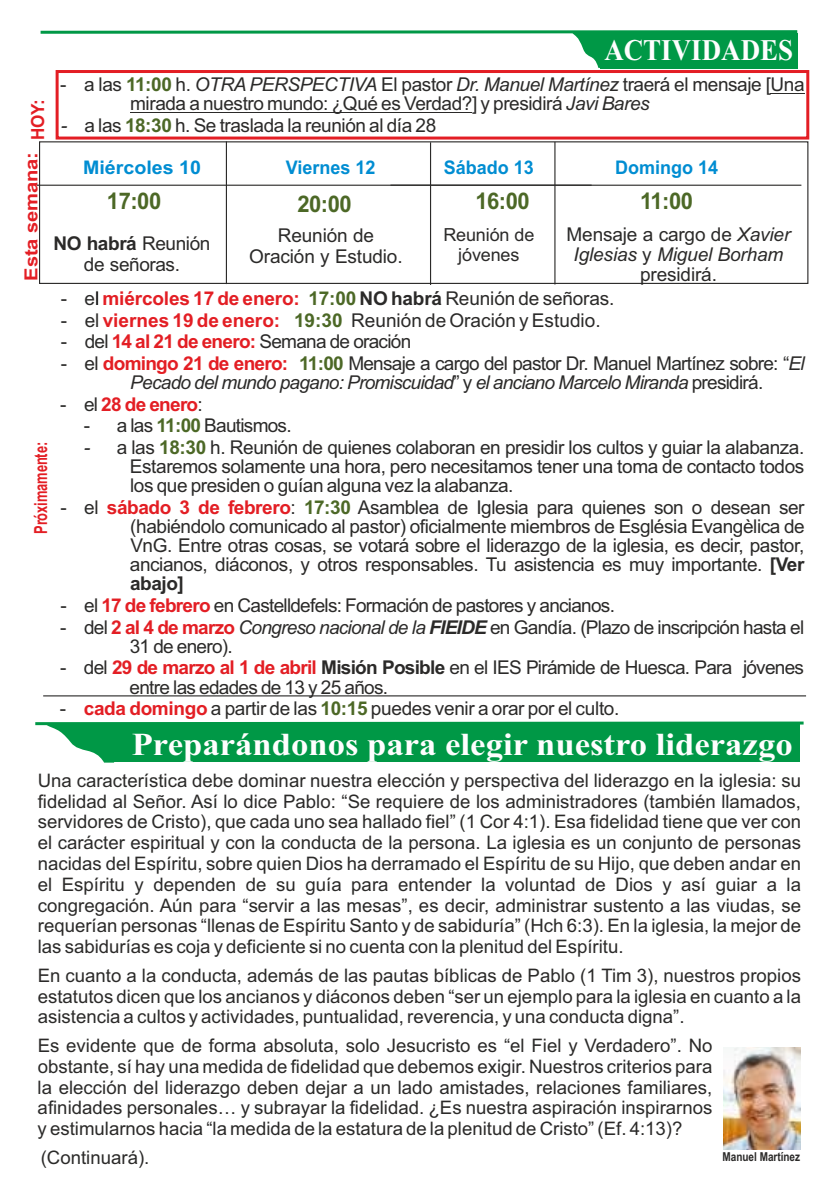
<style>
.page{position:relative;width:840px;height:1191px;background:#fff}
.page>*{position:absolute;margin:0;border:0;box-sizing:border-box;transform-origin:0 0}
.t1{font:700 32px "Times New Roman";color:#fefefe;scale:1.08 1}
.t2{font:700 30px "Times New Roman";color:#fefefe;scale:.9 1}
.t3{font:700 23px "Arial";letter-spacing:-.02em;color:#4c6826;scale:.96 1}
.t4{font:19px/19.2px "Arial";letter-spacing:-.02em;color:#2b2a29;text-align:center}
.t5{font:19px/19px "Arial";letter-spacing:-.04em;color:#2b2a29}
.t6{font:19px "Arial";color:#2b2a29}
.t7{font:700 19px "Arial";letter-spacing:-.04em;color:#e31e24}
.t8{font:700 18.8px "Arial";color:#008dd2;scale:.96 1}
.t9{font:700 18.8px "Arial";color:#008dd2;scale:1.05 1}
.t10{font:18.6px/20.8px "Arial";color:#2b2a29;text-align:justify}
.t11{font:18px/20.2px "Arial";letter-spacing:-.01em;color:#2b2a29;text-align:center}
.t12{font:700 18px "Arial";letter-spacing:-.01em;color:#e31e24;scale:.72 1}
.t13{font:700 18px "Arial";letter-spacing:-.01em;color:#e31e24;scale:1.12 1}
.t14{font:700 18px "Arial";letter-spacing:-.01em;color:#e31e24;scale:.95 1}
.t15{font:700 12.4px "Arial";color:#2b2a29;scale:.81 1}
.s1{font-weight:700;color:#4c6826}
.s2{font-style:italic}
.s3{font-weight:700}
.s4{color:#000}
.s5{font-weight:700;color:#e31e24}
.s6{font-weight:400;color:#2b2a29}
.s7{font-weight:700;font-style:italic}
</style>
<div class="page">
<div style="left:56px;top:70px;width:752px;height:69px;border:3px solid #e31e24"></div>
<svg style="left:573px;top:34px;width:27px;height:34px"></svg>
<div style="left:600px;top:33px;width:197px;height:35px;background:#009846"></div>
<svg style="left:41px;top:30px;width:755px;height:4px;background:#31ab69"></svg>
<hr style="left:770px;top:93px;width:34px;height:1px;background:#2b2a29">
<hr style="left:130px;top:112px;width:341px;height:1px;background:#2b2a29">
<hr style="left:43px;top:695px;width:762px;height:1px;background:#2b2a29">
<hr style="left:37px;top:185px;width:764px;height:1px;background:#2b2a29">
<div style="left:39px;top:141px;width:769px;height:143px;border:1px solid #2b2a29"></div>
<hr style="left:226px;top:141px;width:1px;height:143px;background:#2b2a29">
<hr style="left:430px;top:142px;width:1px;height:143px;background:#2b2a29">
<hr style="left:554px;top:142px;width:1px;height:142px;background:#2b2a29">
<svg style="left:35px;top:721px;width:769px;height:41px;background:#139f53"></svg>
<img style="left:723px;top:1047px;width:77px;height:103px">
<p class="t14" style="left:31px;top:140px;width:45px;rotate:-90deg">HOY:</p>
<p class="t13" style="left:24px;top:281px;width:116px;rotate:-90deg">Esta semana:</p>
<h2 class="t2" style="left:604px;top:39px;width:211px">ACTIVIDADES</h2>
<p class="t4" style="left:60px;top:76px;width:745px">- a las <span class="s1">11:00</span> <span class="s2">OTRA PERSPECTIVA</span> El pastor <span class="s2">Dr. Manuel Martínez</span> traerá el mensaje [Una</p>
<p class="t4" style="left:130px;top:77px;width:520px;text-align:left;text-indent:45px">h.<br>mirada a nuestro mundo: ¿Qué es Verdad?] y presidirá <span class="s2">Javi Bares</span></p>
<p class="t4" style="left:61px;top:117px;width:377px"><span class="s2">-</span> a las <span class="s1">18:30</span> Se traslada la reunión al día 28</p>
<p class="t4" style="left:175px;top:117px;width:17px">h.</p>
<p class="t9" style="left:83px;top:160px;width:114px">Miércoles 10</p>
<p class="t3" style="left:107px;top:192px;width:58px">17:00</p>
<p class="t4" style="left:53px;top:235px;width:158px;line-height:21.2px"><span class="s3">NO habrá</span> Reunión de señoras.</p>
<p class="t8" style="left:443px;top:160px;width:95px">Sábado 13</p>
<p class="t3" style="left:475px;top:193px;width:58px">16:00</p>
<p class="t11" style="left:443px;top:226px;width:93px">Reunión de jóvenes</p>
<p class="t8" style="left:285px;top:160px;width:95px">Viernes 12</p>
<p class="t8" style="left:614px;top:160px;width:109px">Domingo 14</p>
<p class="t3" style="left:639px;top:192px;width:57px">11:00</p>
<p class="t4" style="left:566px;top:226px;width:225px;line-height:20.2px">Mensaje a cargo de <span class="s2">Xavier<br>Iglesias</span> y <span class="s2">Miguel Borham </span>presidirá.</p>
<p class="t3" style="left:297px;top:196px;width:58px">20:00</p>
<p class="t4" style="left:249px;top:226px;width:155px;line-height:21.2px">Reunión de<br>Oración y Estudio.</p>
<p class="t12" style="left:34px;top:534px;width:129px;rotate:-90deg">Próximamente:</p>
<p class="t4" style="left:61px;top:290px;width:555px">- e<span class="s4">l</span> <span class="s5">miércoles 17 de enero:</span> <span class="s1">17:00</span> <span class="s3">NO habrá</span> Reunión de señoras.</p>
<p class="t6" style="left:61px;top:313px;width:541px">- el <span class="s5">viernes 19 de enero:</span> <span class="s1">19:30</span> Reunión de Oración y Estudio.</p>
<p class="t5" style="left:61px;top:334px;width:352px">- del <span class="s5">14 al 21 de enero:</span> Semana de oración</p>
<p class="t5" style="left:130px;top:355px;width:675px;text-indent:-69px">- el <span class="s5">domingo 21 de enero:</span> <span class="s1">11:00</span> Mensaje a cargo del pastor Dr. Manuel Martínez sobre: “<span class="s2">El<br>Pecado del mundo pagano: Promiscuidad</span>” y <span class="s2">el anciano Marcelo Miranda</span> presidirá.</p>
<p class="t7" style="left:60px;top:397px;width:144px"><span class="s6">- el</span> 28 de enero<span class="s6">:</span></p>
<p class="t5" style="left:84px;top:418px;width:209px">- a las <span class="s1">11:00</span> Bautismos.</p>
<p class="t4" style="left:84px;top:439px;width:721px"><span class="s2">-</span> a las <span class="s1">18:30</span> Reunión de quienes colaboran en presidir los cultos y guiar la alabanza.</p>
<p class="t4" style="left:130px;top:440px;width:675px;text-align:left;text-indent:80px">h.<br>Estaremos solamente una hora, pero necesitamos tener una toma de contacto todos los que presiden o guían alguna vez la alabanza.</p>
<p class="t4" style="left:130px;top:499px;width:676px;text-align:justify;text-indent:-69px">- el <span class="s5">sábado 3 de febrero</span>: <span class="s1">17:30</span> Asamblea de Iglesia para quienes son o desean ser (habiéndolo comunicado al pastor) oficialmente miembros de Església Evangèlica de VnG. Entre otras cosas, se votará sobre el liderazgo de la iglesia, es decir, pastor, ancianos, diáconos, y otros responsables. Tu asistencia es muy importante. <span class="s3">[Ver abajo]</span></p>
<p class="t5" style="left:60px;top:597px;width:556px">- el <span class="s5">17 de febrero</span> en Castelldefels: Formación de pastores y ancianos.</p>
<p class="t5" style="left:130px;top:619px;width:675px;text-indent:-69px">- del <span class="s5">2 al 4 de marzo</span> <span class="s2">Congreso nacional de la</span> <span class="s7">FIEIDE</span> en Gandía. (Plazo de inscripción hasta el<br>31 de enero).</p>
<p class="t5" style="left:129px;top:660px;width:675px;text-indent:-69px">- del <span class="s5">29 de marzo al 1 de abril</span> <span class="s3">Misión Posible</span> en el IES Pirámide de Huesca. Para jóvenes entre las edades de 13 y 25 años.</p>
<p class="t4" style="left:60px;top:700px;width:560px">- <span class="s5">cada domingo</span> a partir de las <span class="s1">10:15</span> puedes venir a orar por el culto.</p>
<h1 class="t1" style="left:132px;top:733px;width:613px">Preparándonos para elegir nuestro liderazgo</h1>
<p class="t10" style="left:38px;top:771px;width:764px">Una característica debe dominar nuestra elección y perspectiva del liderazgo en la iglesia: su fidelidad al Señor. Así lo dice Pablo: “Se requiere de los administradores (también llamados, servidores de Cristo), que cada uno sea hallado fiel” (1 Cor 4:1). Esa fidelidad tiene que ver con el carácter espiritual y con la conducta de la persona. La iglesia es un conjunto de personas nacidas del Espíritu, sobre quien Dios ha derramado el Espíritu de su Hijo, que deben andar en el Espíritu y dependen de su guía para entender la voluntad de Dios y así guiar a la congregación. Aún para “servir a las mesas”, es decir, administrar sustento a las viudas, se requerían personas “llenas de Espíritu Santo y de sabiduría” (Hch 6:3). En la iglesia, la mejor de las sabidurías es coja y deficiente si no cuenta con la plenitud del Espíritu.</p>
<p class="t10" style="left:38px;top:966px;width:764px">En cuanto a la conducta, además de las pautas bíblicas de Pablo (1 Tim 3), nuestros propios estatutos dicen que los ancianos y diáconos deben “ser un ejemplo para la iglesia en cuanto a la asistencia a cultos y actividades, puntualidad, reverencia, y una conducta digna”.</p>
<p class="t10" style="left:38px;top:1036px;width:676px">Es evidente que de forma absoluta, solo Jesucristo es “el Fiel y Verdadero”. No obstante, sí hay una medida de fidelidad que debemos exigir. Nuestros criterios para la elección del liderazgo deben dejar a un lado amistades, relaciones familiares, afinidades personales… y subrayar la fidelidad. ¿Es nuestra aspiración inspirarnos y estimularnos hacia “la medida de la estatura de la plenitud de Cristo” (Ef. 4:13)?</p>
<p class="t10" style="left:41px;top:1148px;width:110px">(Continuará).</p>
<p class="t15" style="left:722px;top:1151px;width:97px">Manuel Martínez</p>
</div>
